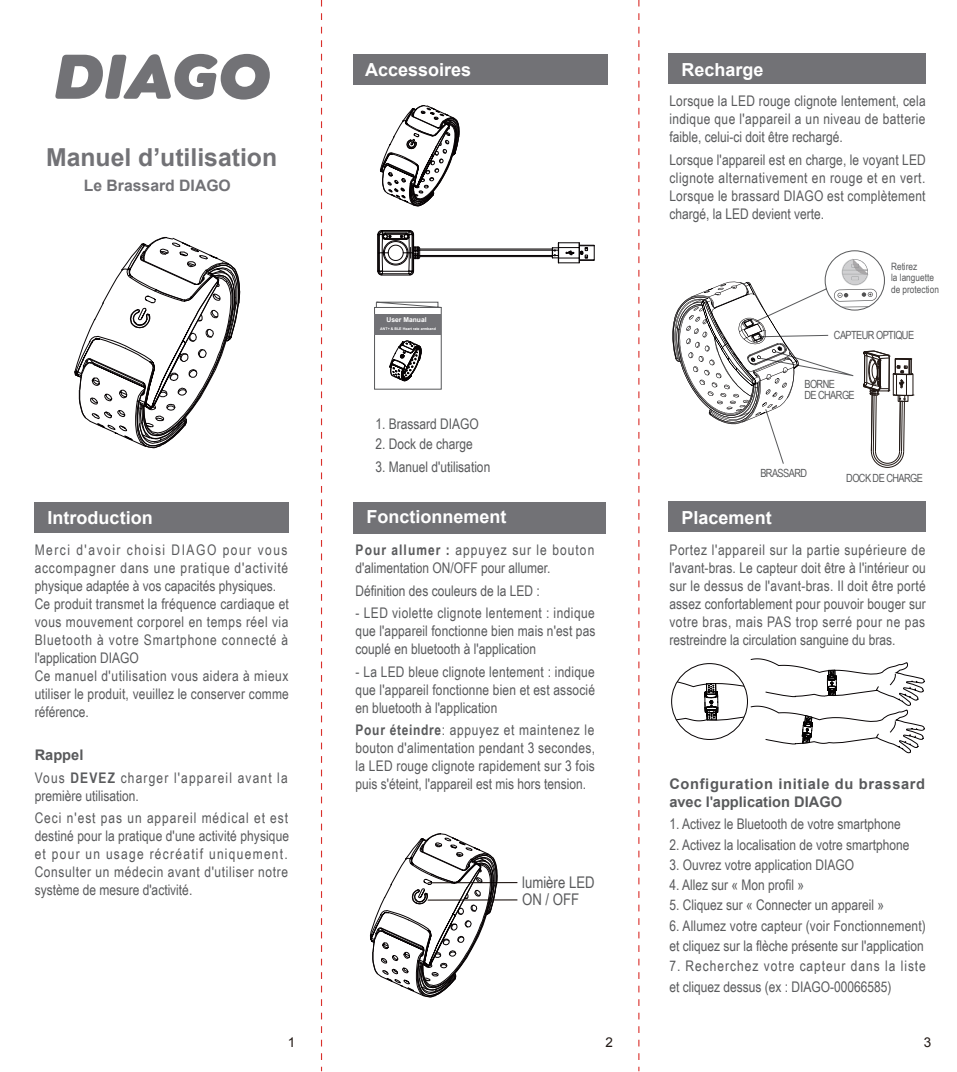
<style>
.page{position:relative;width:957px;height:1072px;background:#fff}
.page>*{position:absolute;margin:0;border:0;box-sizing:border-box;transform-origin:0 0}
.t1{font:700 24.75px "Arial";color:#727276}
.t2{font:700 18px "Arial";color:#fff}
.t3{font:16.2px/17.3px "Arial Narrow";color:#595a5c}
.t4{font:700 15.75px "Arial";color:#727276}
.t5{font:14.62px/18px "Arial Narrow";color:#595a5c;text-align:justify}
.t6{font:14.62px/18px "Arial Narrow";letter-spacing:.035em;color:#595a5c}
.t7{font:14.62px/20.2px "Arial Narrow";letter-spacing:.065em;color:#595a5c}
.t8{font:700 14.62px/18px "Arial";letter-spacing:.045em;color:#595a5c}
.t9{font:14.62px/18px "Arial Narrow";letter-spacing:.08em;color:#595a5c}
.t10{font:13.5px "Arial";color:#211814}
.t11{font:11.25px/11.2px "Arial Narrow";letter-spacing:-.05em;color:#595a5c}
.t12{font:10.12px/11.2px "Arial Narrow";color:#595a5c}
.t13{font:700 6.75px "Arial";color:#fff}
.t14{font:700 3.6px "Arial";color:#fff}
.s1{font-weight:700}
.s2{font-family:"Arial Narrow"}
</style>
<div class="page">
<div style="left:353px;top:502px;width:253px;height:31px;background:#727276"></div>
<svg style="left:321px;top:0;width:1px;height:1071px"></svg>
<svg style="left:638px;top:0;width:1px;height:1071px"></svg>
<svg style="left:74px;top:237px;width:166px;height:211px"></svg>
<div style="left:353px;top:54px;width:255px;height:31px;background:#727276"></div>
<svg style="left:380px;top:105px;width:79px;height:101px"></svg>
<div style="left:374px;top:314px;width:67px;height:20px;background:#727276"></div>
<svg style="left:374px;top:302px;width:68px;height:6px"></svg>
<svg style="left:390px;top:341px;width:31px;height:40px"></svg>
<svg style="left:370px;top:833px;width:148px;height:164px"></svg>
<div style="left:669px;top:53px;width:257px;height:31px;background:#727276"></div>
<div style="left:35px;top:501px;width:254px;height:31px;background:#727276"></div>
<hr style="left:420px;top:256px;width:132px;height:1px;background:#070304">
<hr style="left:420px;top:249px;width:132px;height:1px;background:#070304">
<hr style="left:420px;top:255px;width:132px;height:1px;background:#070304">
<hr style="left:420px;top:250px;width:132px;height:1px;background:#070304">
<svg style="left:551px;top:242px;width:44px;height:22px"></svg>
<svg style="left:377px;top:230px;width:43px;height:46px"></svg>
<svg style="left:672px;top:250px;width:242px;height:218px"></svg>
<div style="left:669px;top:501px;width:257px;height:31px;background:#727276"></div>
<svg style="left:671px;top:658px;width:253px;height:95px"></svg>
<div style="left:671px;top:663px;width:76px;height:76px;border:1px solid #070304;border-radius:50%"></div>
<svg style="left:55px;top:54px;width:215px;height:46px"></svg>
<h1 class="t1" style="left:46px;top:141px;width:233px">Manuel d’utilisation</h1>
<p class="t4" style="left:84px;top:175px;width:149px">Le Brassard DIAGO</p>
<p class="t2" style="left:48px;top:505px;width:106px">Introduction</p>
<p class="t6" style="left:35px;top:540px;width:256px">Merci d'avoir choisi DIAGO pour vous accompagner dans une pratique d'activité physique adaptée à vos capacités physiques.<br>Ce produit transmet la fréquence cardiaque et vous mouvement corporel en temps réel via Bluetooth à votre Smartphone connecté à l'application DIAGO<br>Ce manuel d'utilisation vous aidera à mieux utiliser le produit, veuillez le conserver comme référence.</p>
<p class="t8" style="left:35px;top:746px;width:50px">Rappel</p>
<p class="t9" style="left:35px;top:768px;width:255px">Vous <span class="s1">DEVEZ</span> charger l'appareil avant la première utilisation.</p>
<p class="t5" style="left:35px;top:808px;width:256px">Ceci n'est pas un appareil médical et est destiné pour la pratique d'une activité physique et pour un usage récréatif uniquement.<br>Consulter un médecin avant d'utiliser notre système de mesure d'activité.</p>
<p class="t2" style="left:365px;top:58px;width:108px">Accessoires</p>
<p class="t13" style="left:386px;top:315px;width:42px">User Manual</p>
<p class="t14" style="left:380px;top:326px;width:57px">ANT+ &amp; BLE Heart rate armband</p>
<p class="t5" style="left:375px;top:414px;width:105px">1. Brassard DIAGO</p>
<p class="t5" style="left:375px;top:434px;width:99px">2. Dock de charge</p>
<p class="t5" style="left:375px;top:457px;width:116px">3. Manuel d'utilisation</p>
<p class="t2" style="left:366px;top:504px;width:142px">Fonctionnement</p>
<p class="t5" style="left:356px;top:540px;width:240px"><span class="s1">Pour allumer :</span> appuyez sur le bouton d'alimentation ON/OFF pour allumer.</p>
<p class="t5" style="left:356px;top:581px;width:185px">Définition des couleurs de la LED :</p>
<p class="t5" style="left:356px;top:603px;width:241px">- LED violette clignote lentement : indique que l'appareil fonctionne bien mais n'est pas couplé en bluetooth à l'application</p>
<p class="t5" style="left:356px;top:662px;width:241px">- La LED bleue clignote lentement : indique que l'appareil fonctionne bien et est associé en bluetooth à l'application</p>
<p class="t5" style="left:356px;top:720px;width:241px"><span class="s1">Pour éteindre</span>: appuyez et maintenez le bouton d'alimentation pendant 3 secondes, la LED rouge clignote rapidement sur 3 fois puis s'éteint, l'appareil est mis hors tension.</p>
<p class="t3" style="left:522px;top:872px;width:74px">lumière LED<br>ON / OFF</p>
<p class="t2" style="left:681px;top:57px;width:84px">Recharge</p>
<p class="t5" style="left:669px;top:92px;width:258px">Lorsque la LED rouge clignote lentement, cela indique que l'appareil a un niveau de batterie faible, celui-ci doit être rechargé.</p>
<p class="t5" style="left:669px;top:150px;width:258px">Lorsque l'appareil est en charge, le voyant LED clignote alternativement en rouge et en vert.<br>Lorsque le brassard DIAGO est complètement chargé, la LED devient verte.</p>
<p class="t12" style="left:891px;top:260px;width:50px">Retirez<br>la languette de protection</p>
<p class="t11" style="left:834px;top:329px;width:82px">CAPTEUR OPTIQUE</p>
<p class="t11" style="left:804px;top:378px;width:52px">BORNE<br>DE CHARGE</p>
<p class="t11" style="left:760px;top:467px;width:48px">BRASSARD</p>
<p class="t2" style="left:681px;top:505px;width:92px">Placement</p>
<p class="t11" style="left:846px;top:472px;width:78px">DOCK DE CHARGE</p>
<p class="t5" style="left:669px;top:540px;width:258px">Portez l'appareil sur la partie supérieure de l'avant-bras. Le capteur doit être à l'intérieur ou sur le dessus de l'avant-bras. Il doit être porté assez confortablement pour pouvoir bouger sur votre bras, mais PAS trop serré pour ne pas restreindre la circulation sanguine du bras.</p>
<p class="t8" style="left:669px;top:775px;width:257px">Configuration initiale du brassard avec l<span class="s2">'</span>application DIAGO</p>
<p class="t5" style="left:669px;top:814px;width:233px">1. Activez le Bluetooth de votre smartphone</p>
<p class="t5" style="left:669px;top:835px;width:241px">2. Activez la localisation de votre smartphone</p>
<p class="t5" style="left:669px;top:855px;width:186px">3. Ouvrez votre application DIAGO</p>
<p class="t5" style="left:669px;top:875px;width:136px">4. Allez sur « Mon profil »</p>
<p class="t5" style="left:669px;top:895px;width:216px">5. Cliquez sur « Connecter un appareil »</p>
<p class="t5" style="left:669px;top:914px;width:258px;line-height:20.2px">6. Allumez votre capteur (voir Fonctionnement) et cliquez sur la flèche présente sur l'application</p>
<p class="t7" style="left:669px;top:955px;width:258px">7. Recherchez votre capteur dans la liste et cliquez dessus (ex : DIAGO-00066585)</p>
<p class="t10" style="left:288px;top:1033px;width:9px">1</p>
<p class="t10" style="left:605px;top:1033px;width:9px">2</p>
<p class="t10" style="left:923px;top:1033px;width:9px">3</p>
</div>
